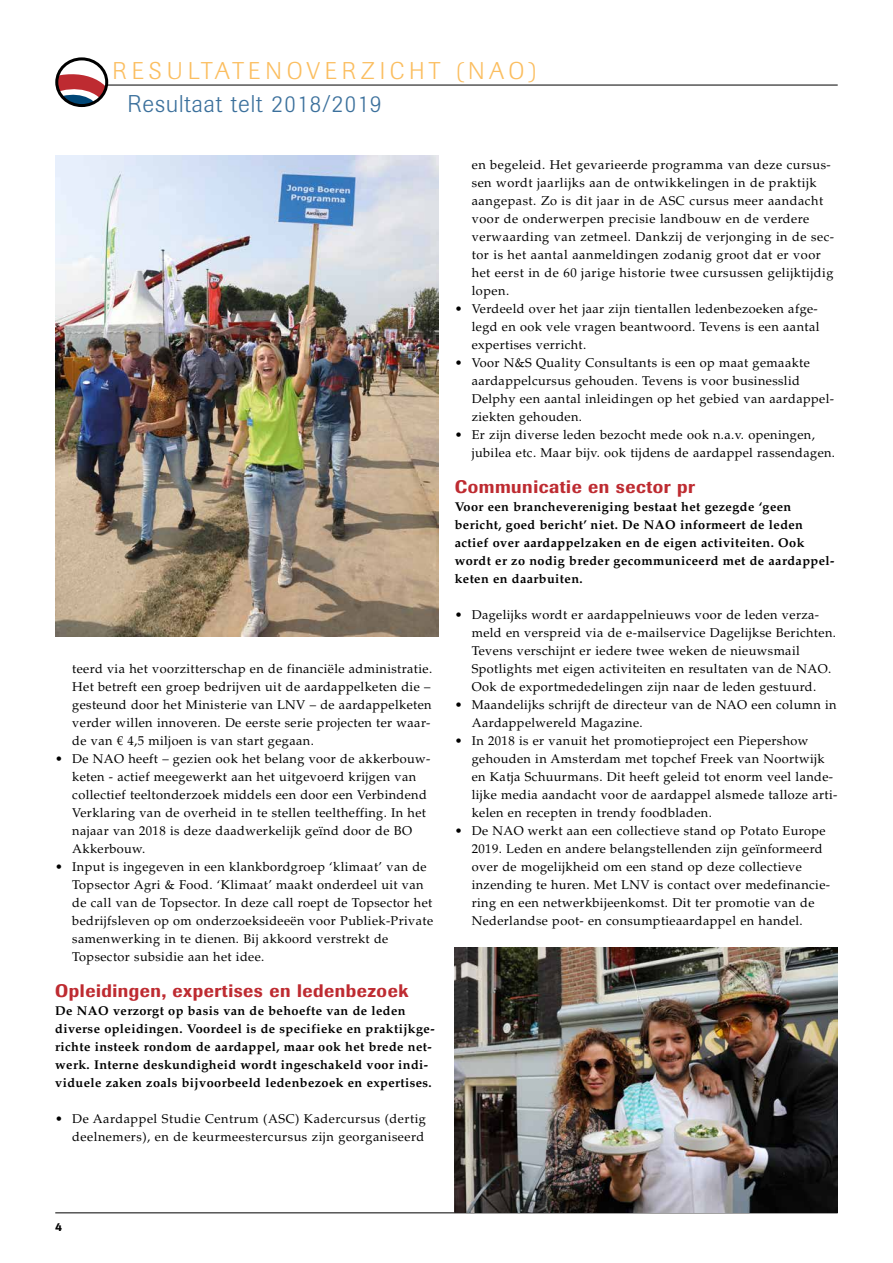
<style>
.page{position:relative;width:893px;height:1263px;background:#fff}
.page>*{position:absolute;margin:0;border:0;box-sizing:border-box;transform-origin:0 0}
.t1{font:300 24px "Imago";letter-spacing:.195em;color:#fbbe60}
.t2{font:300 24px "Imago";letter-spacing:.04em;color:#3b709c}
.t3{font:500 18px "Imago";letter-spacing:.03em;color:#be2b31}
.t4{font:12.75px/18px "Palatino LT Std";letter-spacing:.03em;color:#000}
.t5{font:700 12.75px/18px "Palatino LT Std";letter-spacing:.03em;color:#000}
.t6{font:500 12px "Imago";color:#000}
</style>
<div class="page">
<hr style="left:55px;top:1212px;width:783px;height:1px;background:#000">
<hr style="left:60px;top:85px;width:778px;height:1px;background:#000">
<svg style="left:57px;top:59px;width:50px;height:47px"></svg>
<svg style="left:58px;top:68px;width:49px;height:38px"></svg>
<div style="left:55px;top:57px;width:53px;height:50px;border:3px solid #000;border-radius:50%"></div>
<img style="left:455px;top:948px;width:383px;height:265px">
<img style="left:55px;top:155px;width:383px;height:482px">
<h1 class="t1" style="left:113px;top:57px;width:426px">RESULTATENOVERZICHT (NAO)</h1>
<h1 class="t2" style="left:128px;top:90px;width:256px">Resultaat telt 2018/2019</h1>
<p class="t4" style="left:72px;top:659px;width:361px">teerd via het voorzitterschap en de financiële administratie.<br>Het betreft een groep bedrijven uit de aardappelketen die – gesteund door het Ministerie van LNV – de aardappelketen verder willen innoveren. De eerste serie projecten ter waar&shy;de van € 4,5 miljoen is van start gegaan.</p>
<p class="t4" style="left:72px;top:749px;width:360px;text-indent:-17px">• De NAO heeft – gezien ook het belang voor de akkerbouw&shy;keten - actief meegewerkt aan het uitgevoerd krijgen van collectief teeltonderzoek middels een door een Verbindend Verklaring van de overheid in te stellen teeltheffing. In het najaar van 2018 is deze daadwerkelijk geïnd door de BO Akkerbouw.</p>
<p class="t4" style="left:72px;top:857px;width:362px;text-indent:-17px">• Input is ingegeven in een klankbordgroep ‘klimaat’ van de Topsector Agri &amp; Food. ‘Klimaat’ maakt onderdeel uit van de call van de Topsector. In deze call roept de Topsector het bedrijfsleven op om onderzoeksideeën voor Publiek-Private samenwerking in te dienen. Bij akkoord verstrekt de Topsector subsidie aan het idee.</p>
<h2 class="t3" style="left:55px;top:979px;width:355px">Opleidingen, expertises en ledenbezoek</h2>
<p class="t5" style="left:55px;top:1001px;width:381px">De NAO verzorgt op basis van de behoefte van de leden diverse opleidingen. Voordeel is de specifieke en praktijkge&shy;richte insteek rondom de aardappel, maar ook het brede net&shy;werk. Interne deskundigheid wordt ingeschakeld voor indi&shy;viduele zaken zoals bijvoorbeeld ledenbezoek en expertises.</p>
<p class="t4" style="left:55px;top:1109px;width:372px;text-align:right">• De Aardappel Studie Centrum (ASC) Kadercursus (dertig deelnemers), en de keurmeestercursus zijn georganiseerd</p>
<p class="t4" style="left:472px;top:155px;width:364px">en begeleid. Het gevarieerde programma van deze cursus&shy;sen wordt jaarlijks aan de ontwikkelingen in de praktijk aangepast. Zo is dit jaar in de ASC cursus meer aandacht voor de onderwerpen precisie landbouw en de verdere verwaarding van zetmeel. Dankzij de verjonging in de sec&shy;tor is het aantal aanmeldingen zodanig groot dat er voor het eerst in de 60 jarige historie twee cursussen gelijktijdig lopen.</p>
<p class="t4" style="left:472px;top:299px;width:349px;text-indent:-17px">• Verdeeld over het jaar zijn tientallen ledenbezoeken afge&shy;legd en ook vele vragen beantwoord. Tevens is een aantal expertises verricht.</p>
<p class="t4" style="left:472px;top:353px;width:364px;text-indent:-17px">• Voor N&amp;S Quality Consultants is een op maat gemaakte aardappelcursus gehouden. Tevens is voor businesslid Delphy een aantal inleidingen op het gebied van aardappel&shy;ziekten gehouden.</p>
<p class="t4" style="left:472px;top:425px;width:365px;text-indent:-17px">• Er zijn diverse leden bezocht mede ook n.a.v. openingen, jubilea etc. Maar bijv. ook tijdens de aardappel rassendagen.</p>
<h2 class="t3" style="left:455px;top:475px;width:242px">Communicatie en sector pr</h2>
<p class="t5" style="left:455px;top:497px;width:381px">Voor een branchevereniging bestaat het gezegde ‘geen bericht, goed bericht’ niet. De NAO informeert de leden actief over aardappelzaken en de eigen activiteiten. Ook wordt er zo nodig breder gecommuniceerd met de aardappel&shy;keten en daarbuiten.</p>
<p class="t4" style="left:472px;top:605px;width:366px;text-indent:-17px">• Dagelijks wordt er aardappelnieuws voor de leden verza&shy;meld en verspreid via de e-mailservice Dagelijkse Berichten.<br>Tevens verschijnt er iedere twee weken de nieuwsmail Spotlights met eigen activiteiten en resultaten van de NAO.<br>Ook de exportmededelingen zijn naar de leden gestuurd.</p>
<p class="t4" style="left:472px;top:695px;width:366px;text-indent:-17px">• Maandelijks schrijft de directeur van de NAO een column in<br>Aardappelwereld Magazine.</p>
<p class="t4" style="left:472px;top:731px;width:367px;text-indent:-17px">• In 2018 is er vanuit het promotieproject een Piepershow gehouden in Amsterdam met topchef Freek van Noortwijk en Katja Schuurmans. Dit heeft geleid tot enorm veel lande&shy;lijke media aandacht voor de aardappel alsmede talloze arti&shy;kelen en recepten in trendy foodbladen.</p>
<p class="t4" style="left:472px;top:821px;width:360px;text-indent:-17px">• De NAO werkt aan een collectieve stand op Potato Europe 2019. Leden en andere belangstellenden zijn geïnformeerd over de mogelijkheid om een stand op deze collectieve inzending te huren. Met LNV is contact over medefinancie&shy;ring en een netwerkbijeenkomst. Dit ter promotie van de Nederlandse poot- en consumptieaardappel en handel.</p>
<p class="t6" style="left:55px;top:1219px;width:8px">4</p>
</div>
